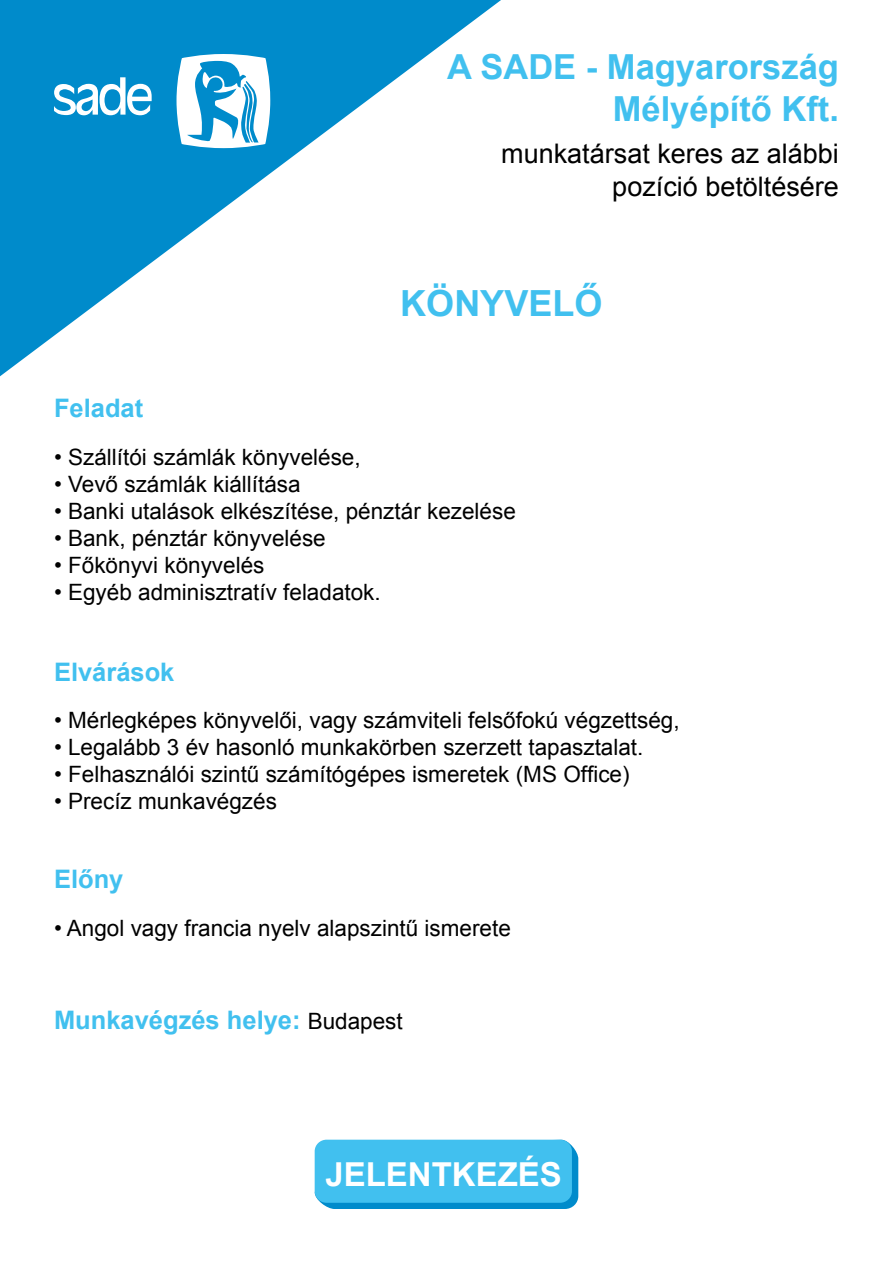
<style>
.page{position:relative;width:893px;height:1263px;background:#fff}
.page>*{position:absolute;margin:0;border:0;box-sizing:border-box;transform-origin:0 0}
.t1{font:700 36px "Arial";color:#41c0ef}
.t2{font:700 34.5px/41.4px "Arial";color:#41c0ef;text-align:right}
.t3{font:700 33px "Arial";color:#fff}
.t4{font:27px/32.4px "Arial";color:#000;text-align:right}
.t5{font:700 25.5px "Arial";color:#41c0ef}
.t6{font:22.5px "Arial";color:#000}
.s1{font-weight:400;font-size:22.5px;color:#000}
</style>
<div class="page">
<svg style="left:0;top:0;width:501px;height:377px"></svg>
<svg style="left:54px;top:77px;width:98px;height:38px"></svg>
<svg style="left:177px;top:54px;width:93px;height:94px"></svg>
<svg style="left:315px;top:1140px;width:263px;height:69px;background:#1c97d0"></svg>
<div style="left:315px;top:1140px;width:257px;height:63px;background:#41c0ef;border-radius:12px"></div>
<h2 class="t2" style="left:447px;top:47px;width:393px">A SADE - Magyarország<br>Mélyépítő Kft.</h2>
<p class="t4" style="left:501px;top:138px;width:339px">munkatársat keres az alábbi pozíció betöltésére</p>
<p class="t5" style="left:54px;top:391px;width:91px">Feladat</p>
<h1 class="t1" style="left:400px;top:280px;width:204px">KÖNYVELŐ</h1>
<p class="t6" style="left:54px;top:442px;width:308px">• Szállítói számlák könyvelése,</p>
<p class="t6" style="left:54px;top:469px;width:248px">• Vevő számlák kiállítása</p>
<p class="t6" style="left:54px;top:496px;width:463px">• Banki utalások elkészítése, pénztár kezelése</p>
<p class="t6" style="left:54px;top:523px;width:273px">• Bank, pénztár könyvelése</p>
<p class="t6" style="left:54px;top:550px;width:212px">• Főkönyvi könyvelés</p>
<p class="t6" style="left:54px;top:577px;width:328px">• Egyéb adminisztratív feladatok.</p>
<p class="t5" style="left:54px;top:654px;width:122px">Elvárások</p>
<p class="t6" style="left:54px;top:706px;width:627px">• Mérlegképes könyvelői, vagy számviteli felsőfokú végzettség,</p>
<p class="t6" style="left:54px;top:733px;width:591px">• Legalább 3 év hasonló munkakörben szerzett tapasztalat.</p>
<p class="t6" style="left:54px;top:760px;width:577px">• Felhasználói szintű számítógépes ismeretek (MS Office)</p>
<p class="t6" style="left:54px;top:787px;width:224px">• Precíz munkavégzés</p>
<p class="t5" style="left:54px;top:862px;width:71px">Előny</p>
<p class="t6" style="left:54px;top:913px;width:458px">• Angol vagy francia nyelv alapszintű ismerete</p>
<p class="t5" style="left:54px;top:1002px;width:350px">Munkavégzés helye: <span class="s1">Budapest</span></p>
<h3 class="t3" style="left:325px;top:1152px;width:238px">JELENTKEZÉS</h3>
</div>
